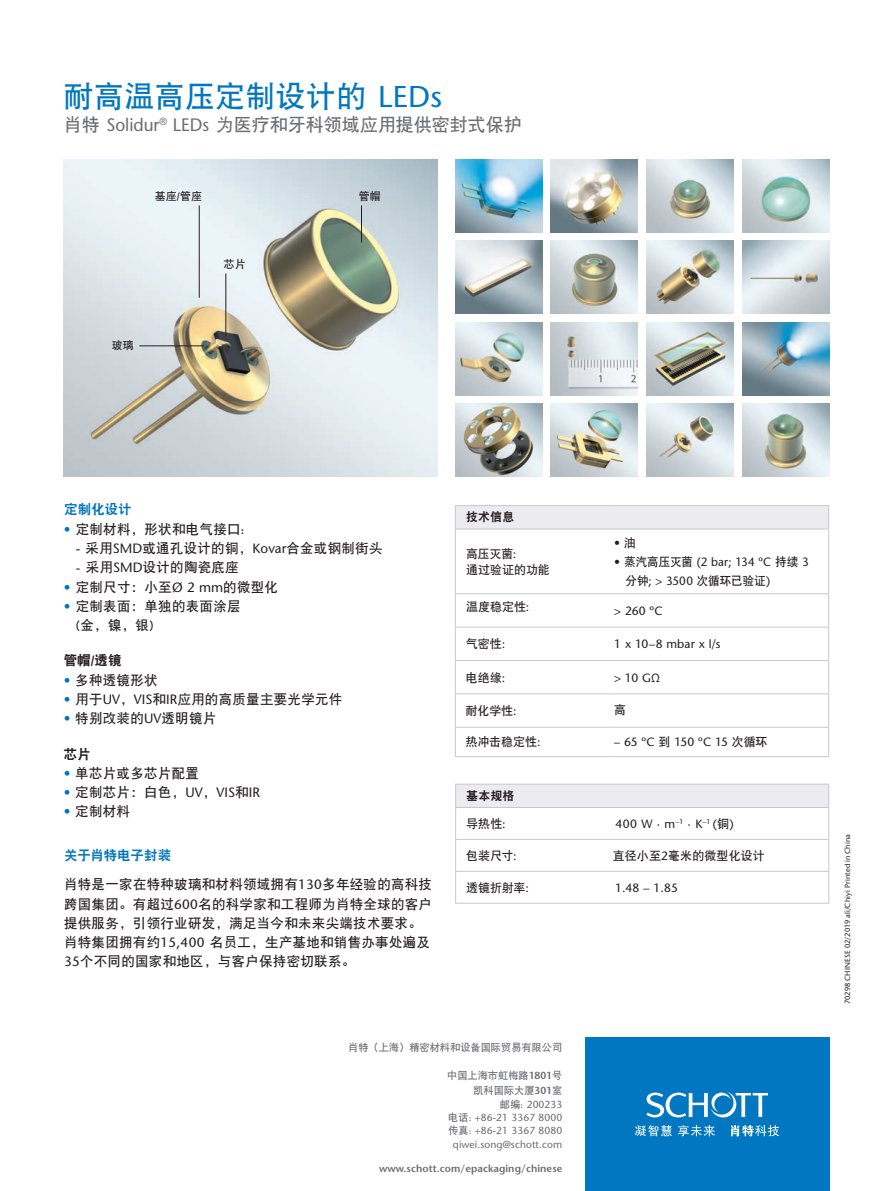
<style>
.page{position:relative;width:893px;height:1191px;background:#fff}
.page>*{position:absolute;margin:0;border:0;box-sizing:border-box;transform-origin:0 0}
.t1{font:30px "DFP Hei W7";letter-spacing:.01em;color:#0077c0}
.t2{font:18px "DFP Hei W7";color:#6c6d70}
.t3{font:13.5px/19.2px "DFP Hei W7";letter-spacing:.02em;color:#231f20}
.t4{font:13.5px "DFP Hei W9";letter-spacing:-.005em;color:#0075bf}
.t5{font:13.5px "DFP Hei W9";color:#231f20}
.t6{font:500 12px "Stone Sans Std";letter-spacing:.01em;color:#231f20}
.t7{font:12px/16.5px "DFP Hei W7";letter-spacing:-.005em;color:#231f20}
.t8{font:12px "DFP Hei W9";letter-spacing:.01em;color:#231f20}
.t9{font:10.8px "DFP Hei W7";letter-spacing:.02em;color:#231f20}
.t10{font:500 10.2px/13.4px "Stone Sans Std";letter-spacing:.01em;color:#6c6d70;text-align:right}
.t11{font:10.2px/14.1px "DFP Hei W7";color:#6c6d70;text-align:right}
.t12{font:600 10.2px "Stone Sans Std";letter-spacing:.01em;color:#6c6d70}
.t13{font:500 7.5px "Stone Sans Std";letter-spacing:.02em;color:#231f20}
.s1{font-family:"Stone Sans Std";font-weight:500}
.s2{font-family:"Stone Sans Std";font-weight:500;color:#0075bf}
.s3{font-family:"DFP Hei W7";font-weight:400}
.s4{font-family:"Stone Sans Std";font-weight:600}
</style>
<div class="page">
<img style="left:64px;top:160px;width:374px;height:316px">
<hr style="left:361px;top:205px;width:1px;height:38px;background:#231f20">
<hr style="left:225px;top:273px;width:1px;height:62px;background:#231f20">
<hr style="left:199px;top:205px;width:1px;height:93px;background:#231f20">
<hr style="left:139px;top:345px;width:65px;height:1px;background:#231f20">
<hr style="left:455px;top:627px;width:157px;height:1px;background:#c7c8ca">
<hr style="left:455px;top:660px;width:157px;height:1px;background:#c7c8ca">
<hr style="left:455px;top:693px;width:157px;height:1px;background:#c7c8ca">
<hr style="left:455px;top:727px;width:157px;height:1px;background:#c7c8ca">
<hr style="left:612px;top:727px;width:217px;height:1px;background:#c7c8ca">
<hr style="left:455px;top:756px;width:157px;height:1px;background:#c7c8ca">
<hr style="left:612px;top:756px;width:217px;height:1px;background:#c7c8ca">
<hr style="left:455px;top:529px;width:1px;height:64px;background:#c7c8ca">
<hr style="left:455px;top:593px;width:157px;height:1px;background:#c7c8ca">
<hr style="left:455px;top:594px;width:1px;height:33px;background:#c7c8ca">
<hr style="left:612px;top:593px;width:217px;height:1px;background:#c7c8ca">
<hr style="left:455px;top:627px;width:1px;height:33px;background:#c7c8ca">
<hr style="left:612px;top:627px;width:217px;height:1px;background:#c7c8ca">
<hr style="left:455px;top:661px;width:1px;height:32px;background:#c7c8ca">
<hr style="left:612px;top:660px;width:217px;height:1px;background:#c7c8ca">
<hr style="left:455px;top:694px;width:1px;height:33px;background:#c7c8ca">
<hr style="left:612px;top:693px;width:217px;height:1px;background:#c7c8ca">
<svg style="left:455px;top:728px;width:1px;height:28px"></svg>
<svg style="left:455px;top:505px;width:374px;height:24px;background:#e9e9eb"></svg>
<hr style="left:828px;top:529px;width:1px;height:64px;background:#c7c8ca">
<hr style="left:828px;top:594px;width:1px;height:33px;background:#c7c8ca">
<hr style="left:828px;top:627px;width:1px;height:33px;background:#c7c8ca">
<hr style="left:828px;top:661px;width:1px;height:32px;background:#c7c8ca">
<hr style="left:828px;top:694px;width:1px;height:33px;background:#c7c8ca">
<svg style="left:828px;top:728px;width:1px;height:28px"></svg>
<div style="left:456px;top:784px;width:373px;height:23px;background:#ececee"></div>
<hr style="left:455px;top:839px;width:374px;height:1px;background:#c7c8ca">
<hr style="left:455px;top:871px;width:374px;height:1px;background:#c7c8ca">
<hr style="left:455px;top:903px;width:374px;height:1px;background:#c7c8ca">
<hr style="left:455px;top:807px;width:374px;height:1px;background:#c7c8ca">
<hr style="left:455px;top:783px;width:374px;height:1px;background:#c7c8ca">
<svg style="left:455px;top:784px;width:1px;height:23px"></svg>
<svg style="left:828px;top:784px;width:1px;height:23px"></svg>
<hr style="left:455px;top:808px;width:1px;height:31px;background:#c7c8ca">
<hr style="left:828px;top:808px;width:1px;height:31px;background:#c7c8ca">
<hr style="left:455px;top:839px;width:1px;height:32px;background:#c7c8ca">
<hr style="left:828px;top:839px;width:1px;height:32px;background:#c7c8ca">
<hr style="left:455px;top:871px;width:1px;height:32px;background:#c7c8ca">
<hr style="left:828px;top:871px;width:1px;height:32px;background:#c7c8ca">
<img style="left:455px;top:322px;width:87px;height:73px">
<img style="left:742px;top:322px;width:87px;height:73px">
<img style="left:551px;top:322px;width:87px;height:73px">
<img style="left:646px;top:322px;width:87px;height:73px">
<img style="left:455px;top:241px;width:87px;height:73px">
<img style="left:551px;top:241px;width:87px;height:73px">
<img style="left:646px;top:241px;width:87px;height:73px">
<img style="left:742px;top:241px;width:87px;height:73px">
<img style="left:455px;top:159px;width:87px;height:73px">
<img style="left:551px;top:159px;width:87px;height:73px">
<img style="left:646px;top:159px;width:87px;height:73px">
<img style="left:742px;top:160px;width:87px;height:72px">
<img style="left:551px;top:404px;width:87px;height:72px">
<img style="left:646px;top:404px;width:87px;height:72px">
<img style="left:742px;top:404px;width:87px;height:72px">
<img style="left:455px;top:404px;width:87px;height:72px">
<div style="left:585px;top:1037px;width:244px;height:154px;background:#0077c0"></div>
<svg style="left:635px;top:1125px;width:37px;height:11px"></svg>
<svg style="left:678px;top:1125px;width:37px;height:11px"></svg>
<svg style="left:731px;top:1125px;width:48px;height:11px"></svg>
<svg style="left:646px;top:1092px;width:122px;height:25px"></svg>
<h1 class="t1" style="left:64px;top:80px;width:380px">耐高温高压定制设计的 <span class="s1">LEDs</span></h1>
<h2 class="t2" style="left:64px;top:115px;width:459px">肖特 <span class="s1">Solidur</span><sup>®</sup> <span class="s1">LEDs</span> 为医疗和牙科领域应用提供密封式保护</h2>
<p class="t9" style="left:155px;top:191px;width:49px">基座/管座</p>
<p class="t9" style="left:224px;top:258px;width:23px">芯片</p>
<p class="t9" style="left:112px;top:339px;width:23px">玻璃</p>
<p class="t9" style="left:359px;top:191px;width:23px">管帽</p>
<p class="t4" style="left:64px;top:501px;width:69px">定制化设计</p>
<p class="t3" style="left:64px;top:519px;width:182px"><span class="s2">•</span> 定制材料，形状和电气接口:</p>
<p class="t3" style="left:76px;top:538px;width:308px"><span class="s1">-</span> 采用<span class="s1">SMD</span>或通孔设计的铜，<span class="s1">Kovar</span>合金或钢制街头</p>
<p class="t3" style="left:76px;top:558px;width:165px">- 采用<span class="s1">SMD</span>设计的陶瓷底座</p>
<p class="t3" style="left:64px;top:577px;width:216px"><span class="s2">•</span> 定制尺寸：小至<span class="s1">Ø 2 mm</span>的微型化</p>
<p class="t3" style="left:76px;top:596px;width:166px;text-indent:-12px"><span class="s2">•</span> 定制表面：单独的表面涂层(金，镍，银)</p>
<p class="t5" style="left:64px;top:653px;width:59px">管帽/透镜</p>
<p class="t3" style="left:64px;top:670px;width:95px"><span class="s2">•</span> 多种透镜形状</p>
<p class="t3" style="left:64px;top:689px;width:280px"><span class="s2">•</span> 用于<span class="s1">UV</span>，<span class="s1">VIS</span>和<span class="s1">IR</span>应用的高质量主要光学元件</p>
<p class="t3" style="left:64px;top:708px;width:154px"><span class="s2">•</span> 特别改装的<span class="s1">UV</span>透明镜片</p>
<p class="t5" style="left:64px;top:746px;width:28px">芯片</p>
<p class="t3" style="left:64px;top:763px;width:137px"><span class="s2">•</span> 单芯片或多芯片配置</p>
<p class="t3" style="left:64px;top:782px;width:198px"><span class="s2">•</span> 定制芯片：白色，<span class="s1">UV</span>，<span class="s1">VIS</span>和<span class="s1">IR</span></p>
<p class="t3" style="left:64px;top:801px;width:68px"><span class="s2">•</span> 定制材料</p>
<p class="t4" style="left:64px;top:847px;width:109px">关于肖特电子封装</p>
<p class="t3" style="left:64px;top:874px;width:370px">肖特是一家在特种玻璃和材料领域拥有<span class="s1">130</span>多年经验的高科技跨国集团。有超过<span class="s1">600</span>名的科学家和工程师为肖特全球的客户提供服务，引领行业研发，满足当今和未来尖端技术要求。肖特集团拥有约<span class="s1">15,400</span> 名员工，生产基地和销售办事处遍及<br><span class="s1">35</span>个不同的国家和地区，与客户保持密切联系。</p>
<p class="t8" style="left:466px;top:510px;width:50px">技术信息</p>
<p class="t7" style="left:466px;top:545px;width:85px">高压灭菌<span class="s1">:<br></span>通过验证的功能</p>
<p class="t6" style="left:614px;top:535px;width:23px">• <span class="s3">油</span></p>
<p class="t6" style="left:614px;top:554px;width:196px">• <span class="s3">蒸汽高压灭菌</span> (2 bar; 134 ºC <span class="s3">持续</span> 3</p>
<p class="t7" style="left:625px;top:572px;width:147px">分钟<span class="s1">; &gt; 3500</span> 次循环已验证<span class="s1">)</span></p>
<p class="t7" style="left:466px;top:598px;width:65px">温度稳定性<span class="s1">:</span></p>
<p class="t6" style="left:614px;top:603px;width:50px">&gt; 260 ºC</p>
<p class="t7" style="left:466px;top:635px;width:41px">气密性<span class="s1">:</span></p>
<p class="t6" style="left:614px;top:637px;width:108px">1 x 10–8 mbar x l/s</p>
<p class="t7" style="left:466px;top:669px;width:41px">电绝缘<span class="s1">:</span></p>
<p class="t6" style="left:614px;top:670px;width:47px">&gt; 10 GΩ</p>
<p class="t7" style="left:466px;top:702px;width:52px">耐化学性<span class="s1">:</span></p>
<p class="t7" style="left:614px;top:701px;width:13px">高</p>
<p class="t7" style="left:466px;top:733px;width:76px">热冲击稳定性<span class="s1">:</span></p>
<p class="t6" style="left:614px;top:735px;width:155px">– 65 ºC <span class="s3">到</span> 150 ºC 15 <span class="s3">次循环</span></p>
<p class="t8" style="left:466px;top:789px;width:50px">基本规格</p>
<p class="t7" style="left:466px;top:815px;width:41px">导热性<span class="s1">:</span></p>
<p class="t6" style="left:615px;top:816px;width:120px">400 W · m<sup>–1</sup> · K<sup>–1</sup> (<span class="s3">铜</span>)</p>
<p class="t7" style="left:466px;top:847px;width:52px">包装尺寸<span class="s1">:</span></p>
<p class="t7" style="left:613px;top:847px;width:154px">直径小至<span class="s1">2</span>毫米的微型化设计</p>
<p class="t7" style="left:466px;top:879px;width:64px">透镜折射率<span class="s1">:</span></p>
<p class="t6" style="left:615px;top:880px;width:65px">1.48 – 1.85</p>
<p class="t11" style="left:348px;top:1040px;width:216px">肖特（上海）精密材料和设备国际贸易有限公司</p>
<p class="t11" style="left:447px;top:1068px;width:117px">中国上海市虹梅路<span class="s4">1801</span>号凯科国际大厦<span class="s4">301</span>室</p>
<p class="t10" style="left:448px;top:1097px;width:116px"><span class="s3">邮编:</span> 200233<br><span class="s3">电话:</span> +86-21 3367 8000<span class="s3">传真:</span> +86-21 3367 8080 qiwei.song@schott.com</p>
<p class="t12" style="left:379px;top:1162px;width:185px">www.schott.com/epackaging/chinese</p>
<p class="t13" style="left:843px;top:1004px;width:172px;rotate:-90deg">70298 CHINESE 02/2019 ali/Chiyi Printed in China</p>
</div>
